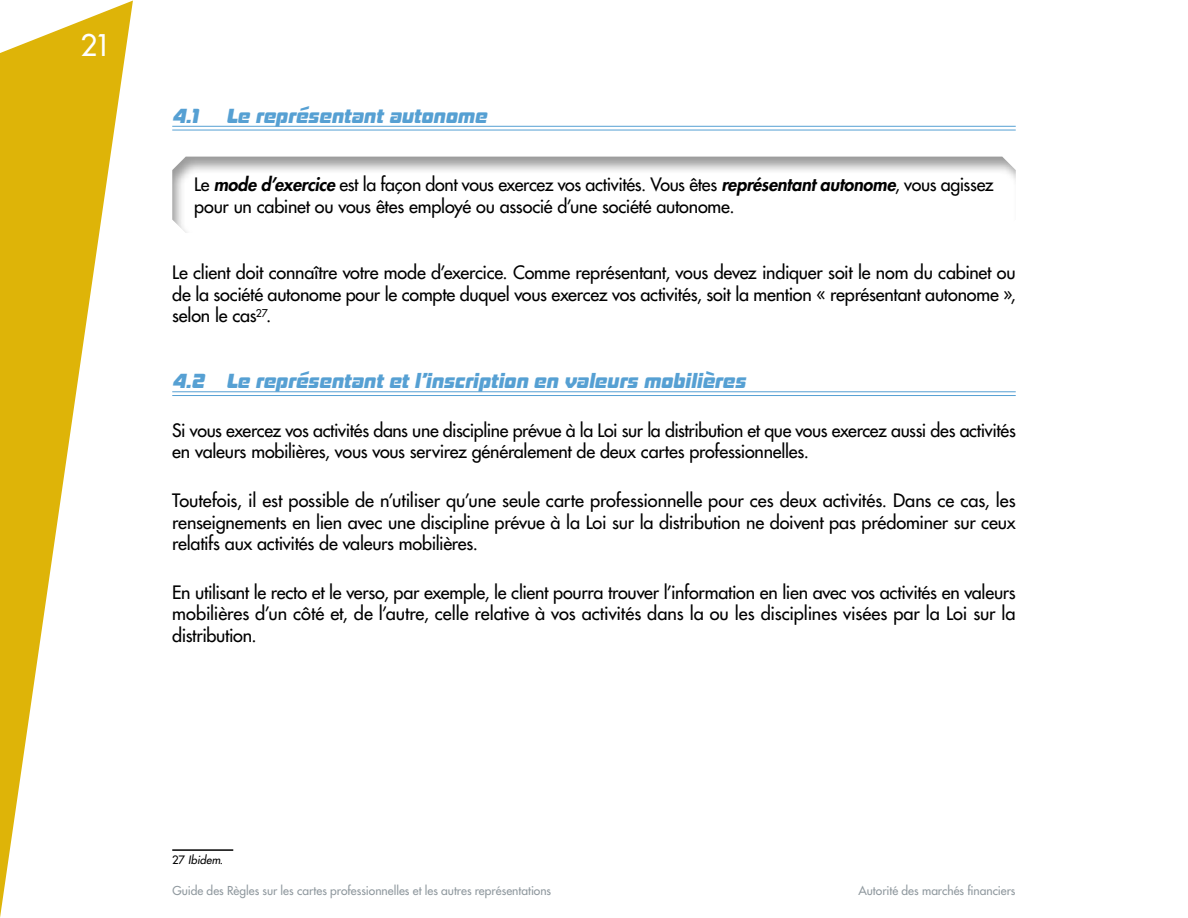
<style>
.page{position:relative;width:1188px;height:918px;background:#fff}
.page>*{position:absolute;margin:0;border:0;box-sizing:border-box;transform-origin:0 0}
.t1{font:29.1px "Futura";color:#fff}
.t2{font:italic 21px "Boardof Directors Hv";letter-spacing:-.01em;color:#56a0d3}
.t3{font:18px/21.6px "Futura";letter-spacing:-.015em;color:#000;text-align:justify}
.t4{font:12px "Futura";color:#90999f}
.t5{font:italic 11.25px "Futura";letter-spacing:.01em;color:#000}
.s1{font-weight:800;font-style:italic}
.s2{font-style:normal}
</style>
<div class="page">
<svg style="left:0;top:1px;width:133px;height:917px"></svg>
<div style="left:172px;top:156px;width:845px;height:79px;background:#000;opacity:.4"></div>
<hr style="left:172px;top:126px;width:844px;height:1px;background:#56a0d3">
<hr style="left:172px;top:130px;width:844px;height:1px;background:#56a0d3">
<hr style="left:172px;top:391px;width:844px;height:1px;background:#56a0d3">
<hr style="left:172px;top:395px;width:844px;height:1px;background:#56a0d3">
<hr style="left:172px;top:849px;width:61px;height:2px;background:#000">
<h1 class="t1" style="left:81px;top:27px;width:33px">21</h1>
<p class="t2" style="left:172px;top:102px;width:27px">4.1</p>
<p class="t2" style="left:226px;top:102px;width:262px">Le représentant autonome</p>
<p class="t3" style="left:194px;top:174px;width:801px">Le <span class="s1">mode d’exercice</span> est la façon dont vous exercez vos activités. Vous êtes <span class="s1">représentant autonome</span>, vous agissez pour un cabinet ou vous êtes employé ou associé d’une société autonome.</p>
<p class="t3" style="left:172px;top:262px;width:845px">Le client doit connaître votre mode d’exercice. Comme représentant, vous devez indiquer soit le nom du cabinet ou de la société autonome pour le compte duquel vous exercez vos activités, soit la mention « représentant autonome », selon le cas<sup>27</sup>.</p>
<p class="t2" style="left:172px;top:368px;width:576px">4.2 Le représentant et l’inscription en valeurs mobilières</p>
<p class="t3" style="left:172px;top:419px;width:845px">Si vous exercez vos activités dans une discipline prévue à la Loi sur la distribution et que vous exercez aussi des activités en valeurs mobilières, vous vous servirez généralement de deux cartes professionnelles.</p>
<p class="t3" style="left:172px;top:489px;width:845px">Toutefois, il est possible de n’utiliser qu’une seule carte professionnelle pour ces deux activités. Dans ce cas, les renseignements en lien avec une discipline prévue à la Loi sur la distribution ne doivent pas prédominer sur ceux relatifs aux activités de valeurs mobilières.</p>
<p class="t3" style="left:172px;top:581px;width:845px">En utilisant le recto et le verso, par exemple, le client pourra trouver l’information en lien avec vos activités en valeurs mobilières d’un côté et, de l’autre, celle relative à vos activités dans la ou les disciplines visées par la Loi sur la distribution.</p>
<p class="t5" style="left:172px;top:853px;width:52px"><span class="s2">27</span> Ibidem<span class="s2">.</span></p>
<p class="t4" style="left:172px;top:883px;width:380px">Guide des Règles sur les cartes professionnelles et les autres représentations</p>
<p class="t4" style="left:859px;top:883px;width:158px">Autorité des marchés financiers</p>
</div>
